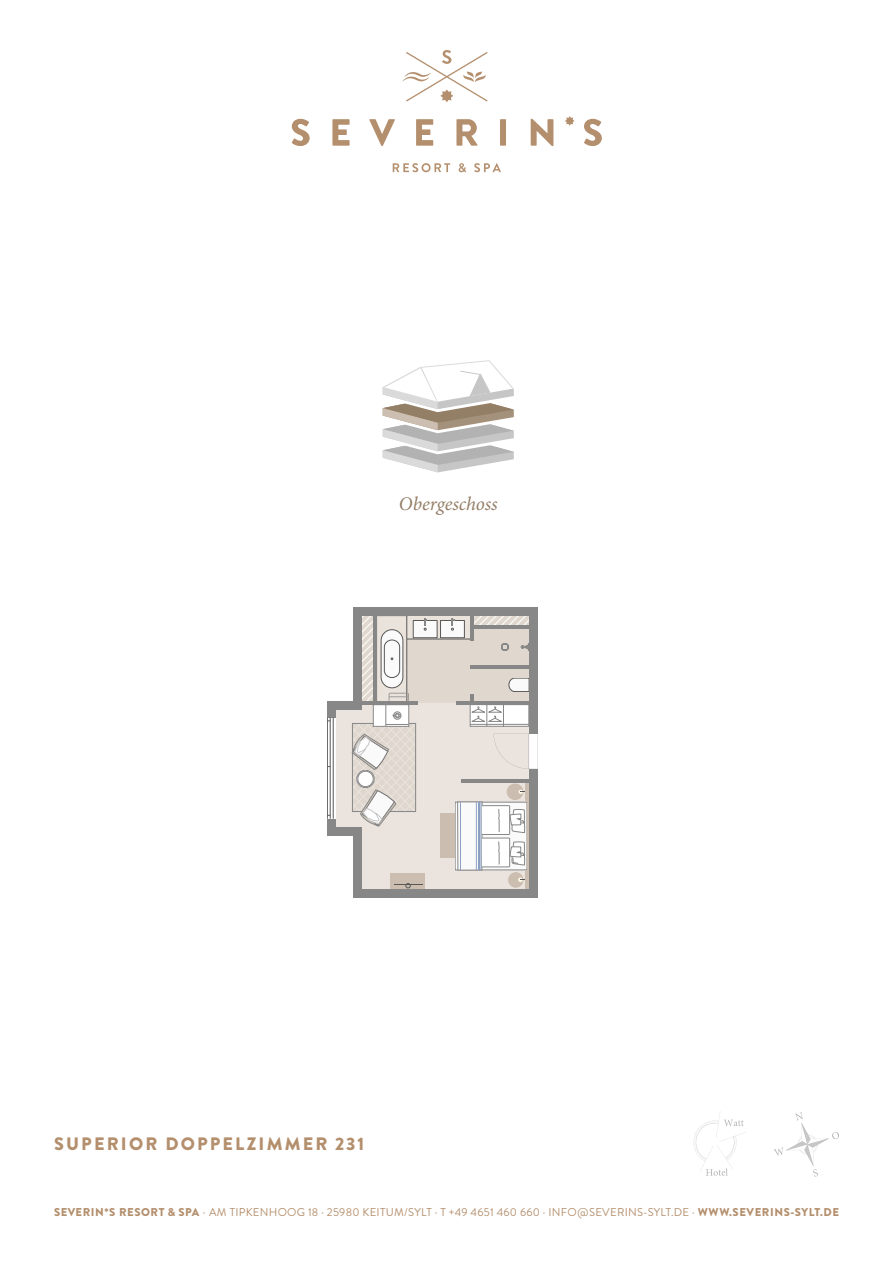
<style>
.page{position:relative;width:893px;height:1263px;background:#fff}
.page>*{position:absolute;margin:0;border:0;box-sizing:border-box;transform-origin:0 0}
.t1{font:italic 19.35px "Minion Pro";letter-spacing:-.005em;color:#937e66}
.t2{font:900 18px "Brandon Grotesque";letter-spacing:.12em;color:#b48f6d}
.t3{font:11.25px "Brandon Grotesque";letter-spacing:.02em;color:#b48f6d}
.s1{font-weight:900}
</style>
<div class="page">
<svg style="left:336px;top:709px;width:193px;height:180px;background:#eae3de"></svg>
<div style="left:352px;top:723px;width:64px;height:88px;background:linear-gradient(to bottom,#e1dad2,#e1d9d1)"></div>
<div style="left:352px;top:723px;width:64px;height:89px;border:1px solid #878787"></div>
<div style="left:357px;top:770px;width:17px;height:18px;background:#a1a1a1;border-radius:50%"></div>
<div style="left:357px;top:770px;width:17px;height:18px;border:1px solid #878787;border-radius:50%"></div>
<div style="left:358px;top:771px;width:15px;height:16px;background:#fff;border-radius:50%"></div>
<div style="left:358px;top:771px;width:15px;height:16px;border:1px solid #878787;border-radius:50%"></div>
<svg style="left:352px;top:734px;width:37px;height:36px"></svg>
<svg style="left:360px;top:790px;width:36px;height:36px"></svg>
<div style="left:507px;top:783px;width:16px;height:17px;background:#cbbeb0;border-radius:50%"></div>
<div style="left:508px;top:872px;width:15px;height:16px;background:#cbbeb0;border-radius:50%"></div>
<svg style="left:518px;top:877px;width:7px;height:5px"></svg>
<svg style="left:519px;top:790px;width:6px;height:4px"></svg>
<svg style="left:457px;top:804px;width:68px;height:64px"></svg>
<div style="left:455px;top:802px;width:72px;height:68px;border:1px solid #878787"></div>
<svg style="left:458px;top:802px;width:24px;height:68px"></svg>
<hr style="left:478px;top:802px;width:2px;height:68px;background:#8ba0c1">
<hr style="left:461px;top:802px;width:1px;height:68px;background:#8ba0c1">
<hr style="left:476px;top:802px;width:1px;height:68px;background:#8ba0c1">
<hr style="left:481px;top:802px;width:1px;height:68px;background:#8ba0c1">
<svg style="left:482px;top:805px;width:43px;height:62px"></svg>
<hr style="left:527px;top:782px;width:3px;height:107px;background:#cbbeb0">
<div style="left:525px;top:871px;width:5px;height:18px;background:#cbbeb0"></div>
<div style="left:525px;top:782px;width:5px;height:19px;background:#cbbeb0"></div>
<div style="left:440px;top:813px;width:14px;height:45px;background:#cbbeb0"></div>
<div style="left:390px;top:874px;width:35px;height:15px;background:#cbbeb0"></div>
<svg style="left:394px;top:883px;width:28px;height:5px"></svg>
<svg style="left:357px;top:616px;width:172px;height:110px"></svg>
<div style="left:529px;top:607px;width:8px;height:126px;background:#878787"></div>
<div style="left:353px;top:607px;width:184px;height:9px;background:#878787"></div>
<div style="left:353px;top:607px;width:9px;height:102px;background:#878787"></div>
<div style="left:353px;top:827px;width:9px;height:70px;background:#878787"></div>
<div style="left:327px;top:827px;width:35px;height:8px;background:#878787"></div>
<div style="left:353px;top:889px;width:184px;height:8px;background:#878787"></div>
<div style="left:327px;top:701px;width:35px;height:8px;background:#878787"></div>
<div style="left:529px;top:769px;width:8px;height:128px;background:#878787"></div>
<div style="left:327px;top:701px;width:9px;height:16px;background:#878787"></div>
<div style="left:327px;top:819px;width:9px;height:16px;background:#878787"></div>
<hr style="left:373px;top:609px;width:3px;height:96px;background:#878787">
<hr style="left:470px;top:609px;width:4px;height:31px;background:#878787">
<hr style="left:470px;top:694px;width:4px;height:10px;background:#878787">
<hr style="left:327px;top:701px;width:91px;height:4px;background:#878787">
<hr style="left:456px;top:701px;width:77px;height:4px;background:#878787">
<hr style="left:470px;top:665px;width:63px;height:4px;background:#878787">
<hr style="left:462px;top:779px;width:71px;height:3px;background:#878787">
<hr style="left:470px;top:625px;width:63px;height:4px;background:#878787">
<svg style="left:494px;top:733px;width:43px;height:36px"></svg>
<hr style="left:333px;top:717px;width:1px;height:102px;background:#595857">
<hr style="left:330px;top:717px;width:1px;height:102px;background:#595857">
<hr style="left:327px;top:717px;width:1px;height:102px;background:#595857">
<svg style="left:393px;top:163px;width:57px;height:9px"></svg>
<svg style="left:459px;top:163px;width:7px;height:9px"></svg>
<svg style="left:474px;top:163px;width:27px;height:9px"></svg>
<svg style="left:292px;top:119px;width:18px;height:27px"></svg>
<svg style="left:332px;top:119px;width:18px;height:27px"></svg>
<svg style="left:369px;top:119px;width:26px;height:27px"></svg>
<svg style="left:416px;top:119px;width:17px;height:27px"></svg>
<svg style="left:456px;top:119px;width:22px;height:27px"></svg>
<div style="left:500px;top:119px;width:6px;height:27px;background:#b48f6d"></div>
<svg style="left:531px;top:119px;width:22px;height:27px"></svg>
<svg style="left:584px;top:119px;width:18px;height:27px"></svg>
<svg style="left:565px;top:116px;width:10px;height:10px"></svg>
<svg style="left:403px;top:50px;width:85px;height:52px"></svg>
<svg style="left:693px;top:1111px;width:53px;height:65px"></svg>
<svg style="left:774px;top:1112px;width:65px;height:64px"></svg>
<svg style="left:382px;top:360px;width:132px;height:113px"></svg>
<h1 class="t1" style="left:399px;top:491px;width:100px">Obergeschoss</h1>
<h2 class="t2" style="left:54px;top:1131px;width:311px">SUPERIOR DOPPELZIMMER 231</h2>
<p class="t3" style="left:54px;top:1205px;width:786px"><span class="s1">SEVERIN*S RESORT &amp; SPA</span> · AM TIPKENHOOG 18 · 25980 KEITUM/SYLT · T +49 4651 460 660 · INFO@SEVERINS-SYLT.DE · <span class="s1">WWW.SEVERINS-SYLT.DE</span></p>
</div>
